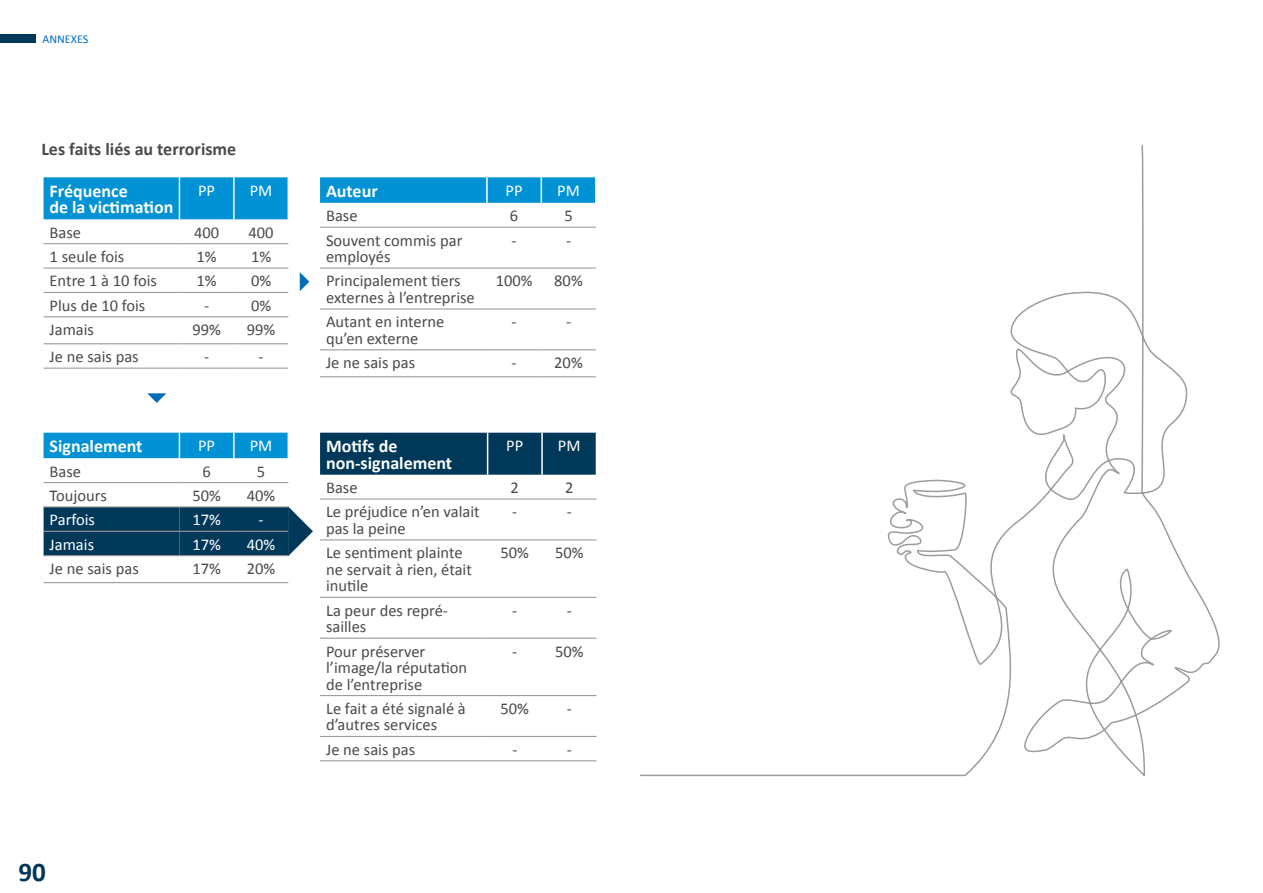
<style>
.page{position:relative;width:1263px;height:893px;background:#fff}
.page>*{position:absolute;margin:0;border:0;box-sizing:border-box;transform-origin:0 0}
.t1{font:700 27px "Calibri";color:#003859}
.t2{font:700 18px/16.5px "Calibri";color:#fff}
.t3{font:700 18px "Calibri";color:#4a4a49}
.t4{font:16.5px/16.5px "Calibri";color:#4a4a49}
.t5{font:16.5px "Calibri";color:#fff}
.t6{font:12px "Calibri";color:#006eb8}
</style>
<div class="page">
<div style="left:0;top:34px;width:36px;height:9px;background:#003859"></div>
<div style="left:44px;top:177px;width:244px;height:42px;background:#0092d4"></div>
<hr style="left:179px;top:177px;width:1px;height:42px;background:#fff">
<hr style="left:233px;top:177px;width:2px;height:42px;background:#fff">
<hr style="left:44px;top:243px;width:135px;height:1px;background:#9d9c9c">
<hr style="left:234px;top:243px;width:54px;height:1px;background:#9d9c9c">
<hr style="left:179px;top:243px;width:55px;height:1px;background:#9d9c9c">
<hr style="left:179px;top:267px;width:55px;height:2px;background:#9d9c9c">
<hr style="left:234px;top:267px;width:54px;height:2px;background:#9d9c9c">
<hr style="left:44px;top:292px;width:135px;height:1px;background:#9d9c9c">
<hr style="left:179px;top:292px;width:55px;height:1px;background:#9d9c9c">
<hr style="left:234px;top:292px;width:54px;height:1px;background:#9d9c9c">
<hr style="left:44px;top:316px;width:135px;height:1px;background:#9d9c9c">
<hr style="left:179px;top:316px;width:55px;height:1px;background:#9d9c9c">
<hr style="left:234px;top:316px;width:54px;height:1px;background:#9d9c9c">
<hr style="left:44px;top:343px;width:135px;height:1px;background:#9d9c9c">
<hr style="left:179px;top:343px;width:55px;height:1px;background:#9d9c9c">
<hr style="left:234px;top:343px;width:54px;height:1px;background:#9d9c9c">
<hr style="left:44px;top:368px;width:135px;height:1px;background:#9d9c9c">
<hr style="left:179px;top:368px;width:55px;height:1px;background:#9d9c9c">
<hr style="left:234px;top:368px;width:54px;height:1px;background:#9d9c9c">
<hr style="left:44px;top:267px;width:135px;height:2px;background:#9d9c9c">
<svg style="left:320px;top:177px;width:276px;height:26px;background:#0895d5"></svg>
<hr style="left:320px;top:227px;width:167px;height:1px;background:#9d9c9c">
<hr style="left:487px;top:227px;width:54px;height:1px;background:#9d9c9c">
<hr style="left:541px;top:227px;width:55px;height:1px;background:#9d9c9c">
<hr style="left:487px;top:267px;width:54px;height:2px;background:#9d9c9c">
<hr style="left:541px;top:267px;width:55px;height:2px;background:#9d9c9c">
<hr style="left:320px;top:308px;width:167px;height:1px;background:#9d9c9c">
<hr style="left:487px;top:308px;width:54px;height:1px;background:#9d9c9c">
<hr style="left:541px;top:308px;width:55px;height:1px;background:#9d9c9c">
<hr style="left:320px;top:349px;width:167px;height:1px;background:#9d9c9c">
<hr style="left:487px;top:349px;width:54px;height:1px;background:#9d9c9c">
<hr style="left:541px;top:349px;width:55px;height:1px;background:#9d9c9c">
<hr style="left:320px;top:376px;width:167px;height:1px;background:#9d9c9c">
<hr style="left:487px;top:376px;width:54px;height:1px;background:#9d9c9c">
<hr style="left:541px;top:376px;width:55px;height:1px;background:#9d9c9c">
<hr style="left:320px;top:267px;width:167px;height:2px;background:#9d9c9c">
<div style="left:44px;top:433px;width:244px;height:25px;background:#0092d4"></div>
<hr style="left:44px;top:482px;width:135px;height:1px;background:#9d9c9c">
<hr style="left:234px;top:482px;width:54px;height:1px;background:#9d9c9c">
<hr style="left:179px;top:482px;width:55px;height:1px;background:#9d9c9c">
<hr style="left:44px;top:582px;width:135px;height:1px;background:#9d9c9c">
<hr style="left:179px;top:582px;width:55px;height:1px;background:#9d9c9c">
<hr style="left:234px;top:582px;width:54px;height:1px;background:#9d9c9c">
<div style="left:320px;top:433px;width:276px;height:42px;background:#003859"></div>
<hr style="left:487px;top:433px;width:1px;height:42px;background:#fff">
<hr style="left:541px;top:433px;width:2px;height:42px;background:#fff">
<hr style="left:320px;top:498px;width:168px;height:2px;background:#9d9c9c">
<hr style="left:542px;top:498px;width:54px;height:2px;background:#9d9c9c">
<hr style="left:488px;top:498px;width:54px;height:2px;background:#9d9c9c">
<hr style="left:488px;top:539px;width:54px;height:1px;background:#9d9c9c">
<hr style="left:542px;top:539px;width:54px;height:1px;background:#9d9c9c">
<hr style="left:320px;top:597px;width:168px;height:1px;background:#9d9c9c">
<hr style="left:488px;top:597px;width:54px;height:1px;background:#9d9c9c">
<hr style="left:542px;top:597px;width:54px;height:1px;background:#9d9c9c">
<hr style="left:320px;top:638px;width:168px;height:1px;background:#9d9c9c">
<hr style="left:488px;top:638px;width:54px;height:1px;background:#9d9c9c">
<hr style="left:542px;top:638px;width:54px;height:1px;background:#9d9c9c">
<hr style="left:320px;top:695px;width:168px;height:1px;background:#9d9c9c">
<hr style="left:488px;top:695px;width:54px;height:1px;background:#9d9c9c">
<hr style="left:542px;top:695px;width:54px;height:1px;background:#9d9c9c">
<hr style="left:320px;top:736px;width:168px;height:1px;background:#9d9c9c">
<hr style="left:488px;top:736px;width:54px;height:1px;background:#9d9c9c">
<hr style="left:542px;top:736px;width:54px;height:1px;background:#9d9c9c">
<hr style="left:320px;top:760px;width:168px;height:1px;background:#9d9c9c">
<hr style="left:488px;top:760px;width:54px;height:1px;background:#9d9c9c">
<hr style="left:542px;top:760px;width:54px;height:1px;background:#9d9c9c">
<hr style="left:320px;top:539px;width:168px;height:1px;background:#9d9c9c">
<svg style="left:300px;top:272px;width:9px;height:19px"></svg>
<svg style="left:147px;top:393px;width:19px;height:10px"></svg>
<svg style="left:44px;top:506px;width:269px;height:50px;background:#164865"></svg>
<svg style="left:639px;top:144px;width:581px;height:633px"></svg>
<p class="t6" style="left:43px;top:31px;width:47px">ANNEXES</p>
<p class="t3" style="left:41px;top:136px;width:196px">Les faits liés au terrorisme</p>
<p class="t2" style="left:50px;top:182px;width:125px">Fréquence<br>de la victimation</p>
<p class="t5" style="left:198px;top:180px;width:19px">PP</p>
<p class="t5" style="left:250px;top:180px;width:24px">PM</p>
<p class="t4" style="left:50px;top:223px;width:33px">Base</p>
<p class="t4" style="left:194px;top:223px;width:27px">400</p>
<p class="t4" style="left:248px;top:223px;width:27px">400</p>
<p class="t4" style="left:50px;top:248px;width:76px">1 seule fois</p>
<p class="t4" style="left:197px;top:248px;width:22px">1%</p>
<p class="t4" style="left:251px;top:248px;width:22px">1%</p>
<p class="t4" style="left:50px;top:272px;width:109px">Entre 1 à 10 fois</p>
<p class="t4" style="left:197px;top:272px;width:22px">1%</p>
<p class="t4" style="left:251px;top:272px;width:22px">0%</p>
<p class="t4" style="left:50px;top:296px;width:97px">Plus de 10 fois</p>
<p class="t4" style="left:204px;top:296px;width:7px">-</p>
<p class="t4" style="left:251px;top:296px;width:22px">0%</p>
<p class="t4" style="left:50px;top:321px;width:46px">Jamais</p>
<p class="t4" style="left:192px;top:321px;width:30px">99%</p>
<p class="t4" style="left:247px;top:321px;width:30px">99%</p>
<p class="t4" style="left:50px;top:348px;width:91px">Je ne sais pas</p>
<p class="t4" style="left:204px;top:348px;width:7px">-</p>
<p class="t4" style="left:259px;top:348px;width:7px">-</p>
<p class="t2" style="left:50px;top:437px;width:94px">Signalement</p>
<p class="t5" style="left:198px;top:435px;width:19px">PP</p>
<p class="t5" style="left:250px;top:435px;width:24px">PM</p>
<p class="t4" style="left:50px;top:462px;width:33px">Base</p>
<p class="t4" style="left:202px;top:462px;width:10px">6</p>
<p class="t4" style="left:257px;top:462px;width:10px">5</p>
<p class="t4" style="left:50px;top:486px;width:59px">Toujours</p>
<p class="t4" style="left:192px;top:486px;width:30px">50%</p>
<p class="t4" style="left:247px;top:486px;width:30px">40%</p>
<p class="t5" style="left:50px;top:510px;width:47px">Parfois</p>
<p class="t5" style="left:192px;top:510px;width:30px">17%</p>
<p class="t5" style="left:259px;top:510px;width:7px">-</p>
<p class="t5" style="left:50px;top:534px;width:46px">Jamais</p>
<p class="t5" style="left:192px;top:534px;width:30px">17%</p>
<p class="t5" style="left:247px;top:534px;width:30px">40%</p>
<p class="t4" style="left:50px;top:559px;width:91px">Je ne sais pas</p>
<p class="t4" style="left:192px;top:559px;width:30px">17%</p>
<p class="t4" style="left:247px;top:559px;width:30px">20%</p>
<h1 class="t1" style="left:18px;top:853px;width:29px">90</h1>
<p class="t2" style="left:326px;top:182px;width:53px">Auteur</p>
<p class="t5" style="left:506px;top:180px;width:19px">PP</p>
<p class="t5" style="left:557px;top:180px;width:24px">PM</p>
<p class="t4" style="left:326px;top:207px;width:33px">Base</p>
<p class="t4" style="left:510px;top:207px;width:10px">6</p>
<p class="t4" style="left:564px;top:207px;width:10px">5</p>
<p class="t4" style="left:326px;top:231px;width:138px">Souvent commis par employés</p>
<p class="t4" style="left:512px;top:231px;width:7px">-</p>
<p class="t4" style="left:566px;top:231px;width:7px">-</p>
<p class="t4" style="left:326px;top:272px;width:150px">Principalement tiers externes à l’entreprise</p>
<p class="t4" style="left:496px;top:272px;width:38px">100%</p>
<p class="t4" style="left:554px;top:272px;width:30px">80%</p>
<p class="t4" style="left:326px;top:313px;width:120px">Autant en interne qu’en externe</p>
<p class="t4" style="left:512px;top:313px;width:7px">-</p>
<p class="t4" style="left:566px;top:313px;width:7px">-</p>
<p class="t4" style="left:326px;top:354px;width:91px">Je ne sais pas</p>
<p class="t4" style="left:512px;top:354px;width:73px">- 20%</p>
<p class="t2" style="left:326px;top:437px;width:128px">Motifs de non-signalement</p>
<p class="t5" style="left:506px;top:435px;width:19px">PP</p>
<p class="t5" style="left:558px;top:435px;width:24px">PM</p>
<p class="t4" style="left:326px;top:479px;width:33px">Base</p>
<p class="t4" style="left:511px;top:479px;width:10px">2</p>
<p class="t4" style="left:565px;top:479px;width:10px">2</p>
<p class="t4" style="left:326px;top:503px;width:155px">Le préjudice n’en valait pas la peine</p>
<p class="t4" style="left:512px;top:503px;width:7px">-</p>
<p class="t4" style="left:567px;top:503px;width:7px">-</p>
<p class="t4" style="left:326px;top:544px;width:147px">Le sentiment plainte ne servait à rien, était inutile</p>
<p class="t4" style="left:501px;top:544px;width:30px">50%</p>
<p class="t4" style="left:555px;top:544px;width:30px">50%</p>
<p class="t4" style="left:326px;top:601px;width:123px">La peur des repré&shy;sailles</p>
<p class="t4" style="left:512px;top:601px;width:7px">-</p>
<p class="t4" style="left:567px;top:601px;width:7px">-</p>
<p class="t4" style="left:326px;top:642px;width:143px">Pour préserver l’image/la réputation de l’entreprise</p>
<p class="t4" style="left:512px;top:642px;width:73px">- 50%</p>
<p class="t4" style="left:326px;top:699px;width:141px">Le fait a été signalé à d’autres services</p>
<p class="t4" style="left:501px;top:699px;width:30px">50%</p>
<p class="t4" style="left:567px;top:699px;width:7px">-</p>
<p class="t4" style="left:326px;top:740px;width:91px">Je ne sais pas</p>
<p class="t4" style="left:512px;top:740px;width:7px">-</p>
<p class="t4" style="left:567px;top:740px;width:7px">-</p>
</div>
